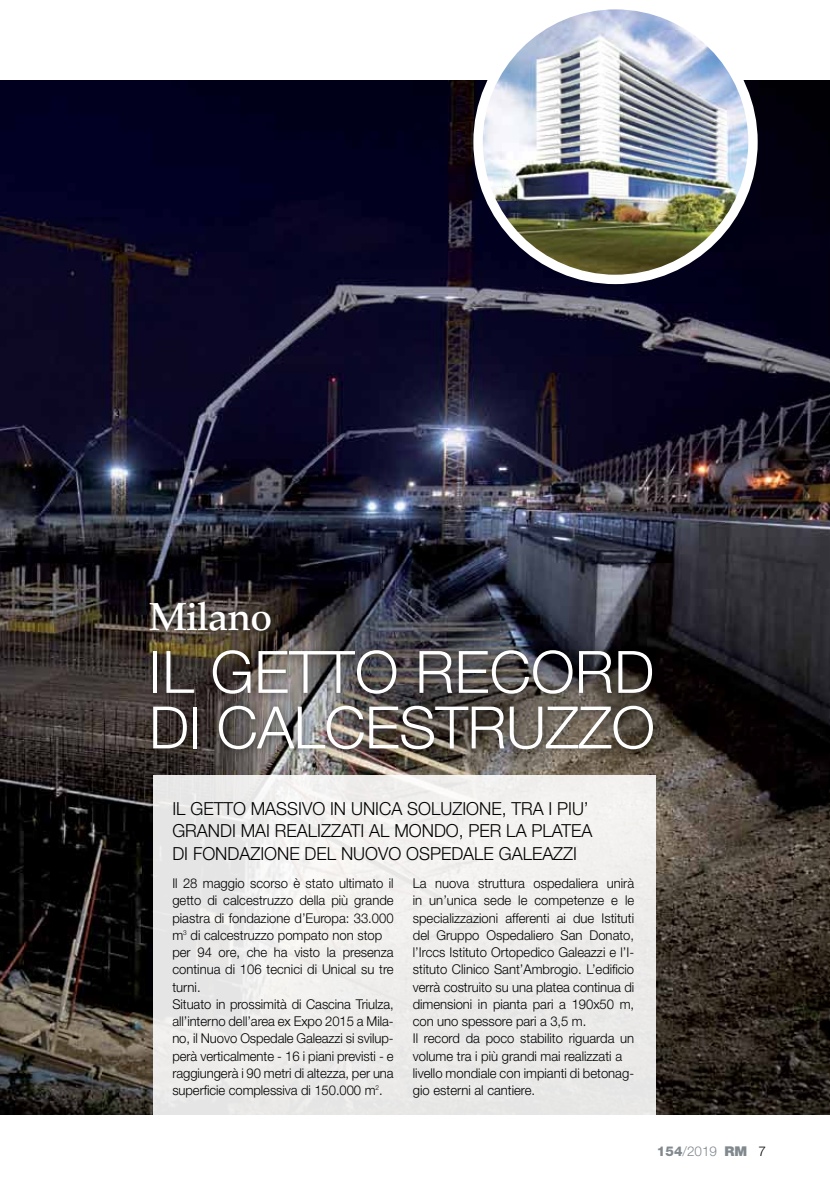
<style>
.page{position:relative;width:830px;height:1191px;background:#fff}
.page>*{position:absolute;margin:0;border:0;box-sizing:border-box;transform-origin:0 0}
.t1{font:300 58.5px/55.5px "Helvetica Neue LT Std";letter-spacing:.005em;color:#fff}
.t2{font:500 39px "Palatino";letter-spacing:-.02em;color:#fff}
.t3{font:300 18px/22.5px "Helvetica Neue LT Std";color:#000}
.t4{font:300 13.5px/17.2px "Helvetica Neue LT Std";color:#000}
.t5{font:300 13.5px "Helvetica Neue LT Std";color:#81898e}
.s1{font-weight:800}
.s2{font-weight:900}
.s3{color:#000}
</style>
<div class="page">
<img style="left:0;top:81px;width:829px;height:1033px">
<svg style="left:153px;top:775px;width:502px;height:340px;fill:#edeceb"></svg>
<div style="left:144px;top:595px;width:518px;height:164px;background:#000;opacity:.5"></div>
<img style="left:478px;top:5px;width:274px;height:274px;border-radius:137px">
<div style="left:473px;top:0;width:284px;height:284px;border:9px solid #fff;border-radius:50%"></div>
<h2 class="t2" style="left:149px;top:593px;width:125px">Milano</h2>
<h1 class="t1" style="left:149px;top:643px;width:506px">IL GETTO RECORD<br>Di calcestr uzzo</h1>
<h3 class="t3" style="left:172px;top:796px;width:421px">IL GETTO MASSIVO IN UNICA SOLUZIONE, TRA I PIU’<br>GRANDI MAI REALIZZATI AL MONDO, PER LA PLATEA<br>DI FONDAZIONE DEL NUOVO OSPEDALE Galeazzi</h3>
<p class="t4" style="left:172px;top:874px;width:223px">Il 28 maggio scorso è stato ultimato il getto di calcestruzzo della più grande piastra di fondazione d’Europa: 33.000 m<sup>3</sup> di calcestruzzo pompato non stop per 94 ore, che ha visto la presenza continua di 106 tecnici di Unical su tre turni.<br>Situato in prossimità di Cascina Triulza, all’interno dell’area ex Expo 2015 a Mila&shy;no, il Nuovo Ospedale Galeazzi si svilup&shy;perà verticalmente - 16 i piani previsti - e raggiungerà i 90 metri di altezza, per una superficie complessiva di 150.000 m<sup>2</sup>.</p>
<p class="t4" style="left:412px;top:874px;width:223px">La nuova struttura ospedaliera unirà in un’unica sede le competenze e le specializzazioni afferenti ai due Istituti del Gruppo Ospedaliero San Donato, l’Irccs Istituto Ortopedico Galeazzi e l’I&shy;stituto Clinico Sant’Ambrogio. L’edificio verrà costruito su una platea continua di dimensioni in pianta pari a 190x50 m, con uno spessore pari a 3,5 m.<br>Il record da poco stabilito riguarda un volume tra i più grandi mai realizzati a livello mondiale con impianti di betonag&shy;gio esterni al cantiere.</p>
<p class="t5" style="left:656px;top:1142px;width:111px"><span class="s1">154</span>/2019 <span class="s2">RM</span> <span class="s3">7</span></p>
</div>
